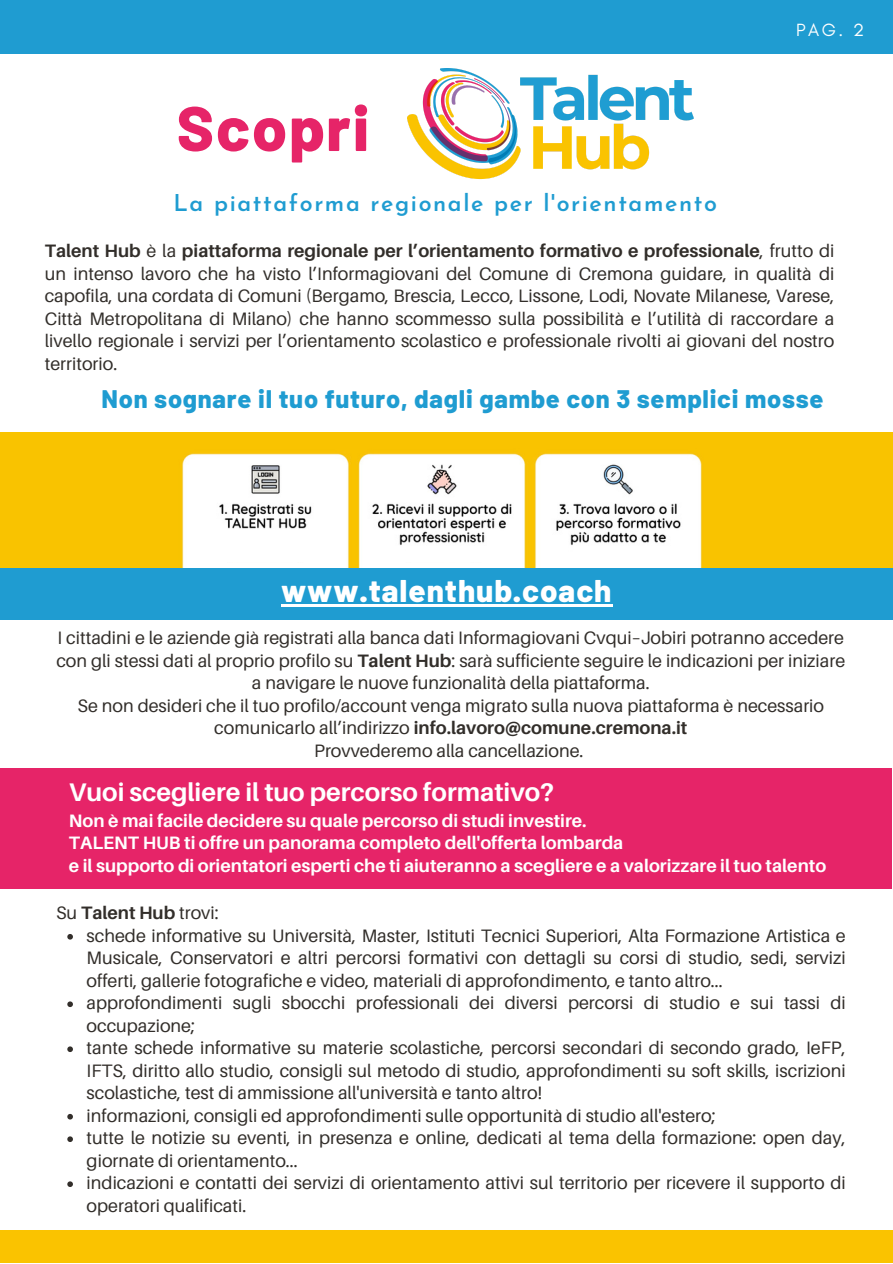
<style>
.page{position:relative;width:893px;height:1264px;background:#fff}
.page>*{position:absolute;margin:0;border:0;box-sizing:border-box;transform-origin:0 0}
.t1{font:800 62.85px "Barlow";letter-spacing:.03em;color:#e62468}
.t2{font:800 31.35px "Barlow";letter-spacing:.03em;color:#fff}
.t3{font:700 25.5px "Aileron";color:#fff}
.t4{font:800 25.35px "Barlow";letter-spacing:.03em;color:#1f9cd1}
.t5{font:600 23.1px "Josefin Sans";letter-spacing:.07em;color:#1f9cd1}
.t6{font:18px/22.5px "Aileron";color:#322e2a;text-align:justify}
.t7{font:700 18px "Aileron";color:#fff}
.t8{font:700 18px "Aileron";color:#322e2a}
.t9{font:18px "Glacial Indifference";color:#fff}
.s1{font-weight:700}
.s2{font-weight:400}
</style>
<div class="page">
<div style="left:0;top:0;width:892px;height:54px;background:#1f9cd1"></div>
<div style="left:0;top:1230px;width:892px;height:32px;background:#fac300"></div>
<img style="left:407px;top:69px;width:287px;height:110px">
<div style="left:0;top:768px;width:891px;height:120px;background:#e62468"></div>
<img style="left:0;top:432px;width:892px;height:136px">
<div style="left:209px;top:563px;width:114px;height:27px;background:#fff"></div>
<div style="left:389px;top:563px;width:114px;height:27px;background:#fff"></div>
<div style="left:563px;top:560px;width:114px;height:27px;background:#fff"></div>
<div style="left:0;top:568px;width:892px;height:51px;background:#1f9cd1"></div>
<svg style="left:67px;top:934px;width:6px;height:5px"></svg>
<svg style="left:67px;top:1001px;width:6px;height:6px"></svg>
<svg style="left:67px;top:1046px;width:6px;height:6px"></svg>
<svg style="left:67px;top:1113px;width:6px;height:6px"></svg>
<svg style="left:67px;top:1136px;width:6px;height:5px"></svg>
<svg style="left:67px;top:1181px;width:6px;height:5px"></svg>
<hr style="left:281px;top:604px;width:331px;height:2px;background:#fff">
<p class="t1" style="left:177px;top:88px;width:194px">Scopri</p>
<p class="t5" style="left:173px;top:194px;width:545px">La piattaforma regionale per l'orientamento</p>
<p class="t9" style="left:796px;top:19px;width:70px">PAG. 2</p>
<p class="t6" style="left:45px;top:239px;width:791px"><span class="s1">Talent Hub</span> è la <span class="s1">piattaforma regionale per l’orientamento formativo e professionale</span>, frutto di un intenso lavoro che ha visto l’Informagiovani del Comune di Cremona guidare, in qualità di capofila, una cordata di Comuni (Bergamo, Brescia, Lecco, Lissone, Lodi, Novate Milanese, Varese, Città Metropolitana di Milano) che hanno scommesso sulla possibilità e l’utilità di raccordare a livello regionale i servizi per l’orientamento scolastico e professionale rivolti ai giovani del nostro territorio.</p>
<p class="t4" style="left:101px;top:383px;width:723px">Non sognare il tuo futuro, dagli gambe con 3 semplici mosse</p>
<p class="t2" style="left:281px;top:570px;width:332px">www.talenthub.coach</p>
<p class="t6" style="left:56px;top:626px;width:790px;text-align:center">I cittadini e le aziende già registrati alla banca dati Informagiovani Cvqui–Jobiri potranno accedere con gli stessi dati al proprio profilo su <span class="s1">Talent Hub</span>: sarà sufficiente seguire le indicazioni per iniziare a navigare le nuove funzionalità della piattaforma.</p>
<p class="t6" style="left:78px;top:693px;width:748px;text-align:center">Se non desideri che il tuo profilo/account venga migrato sulla nuova piattaforma è necessario comunicarlo all’indirizzo <span class="s1">info.lavoro@comune.cremona.it</span></p>
<p class="t6" style="left:314px;top:738px;width:271px">Provvederemo alla cancellazione.</p>
<p class="t3" style="left:69px;top:776px;width:486px">Vuoi scegliere il tuo percorso formativo?</p>
<p class="t7" style="left:69px;top:809px;width:519px">Non è mai facile decidere su quale percorso di studi investire.</p>
<p class="t7" style="left:69px;top:831px;width:556px">TALENT HUB ti offre un panorama completo dell'offerta lombarda</p>
<p class="t7" style="left:69px;top:854px;width:758px">e il supporto di orientatori esperti che ti aiuteranno a scegliere e a valorizzare il tuo talento</p>
<p class="t8" style="left:56px;top:901px;width:164px"><span class="s2">Su</span> Talent Hub <span class="s2">trovi:</span></p>
<p class="t6" style="left:87px;top:923px;width:760px">schede informative su Università, Master, Istituti Tecnici Superiori, Alta Formazione Artistica e Musicale, Conservatori e altri percorsi formativi con dettagli su corsi di studio, sedi, servizi offerti, gallerie fotografiche e video, materiali di approfondimento, e tanto altro...</p>
<p class="t6" style="left:87px;top:991px;width:760px">approfondimenti sugli sbocchi professionali dei diversi percorsi di studio e sui tassi di occupazione;</p>
<p class="t6" style="left:87px;top:1036px;width:760px">tante schede informative su materie scolastiche, percorsi secondari di secondo grado, IeFP, IFTS, diritto allo studio, consigli sul metodo di studio, approfondimenti su soft skills, iscrizioni scolastiche, test di ammissione all'università e tanto altro!</p>
<p class="t6" style="left:87px;top:1103px;width:630px">informazioni, consigli ed approfondimenti sulle opportunità di studio all'estero;</p>
<p class="t6" style="left:87px;top:1126px;width:760px">tutte le notizie su eventi, in presenza e online, dedicati al tema della formazione: open day, giornate di orientamento...</p>
<p class="t6" style="left:87px;top:1171px;width:760px">indicazioni e contatti dei servizi di orientamento attivi sul territorio per ricevere il supporto di operatori qualificati.</p>
</div>
